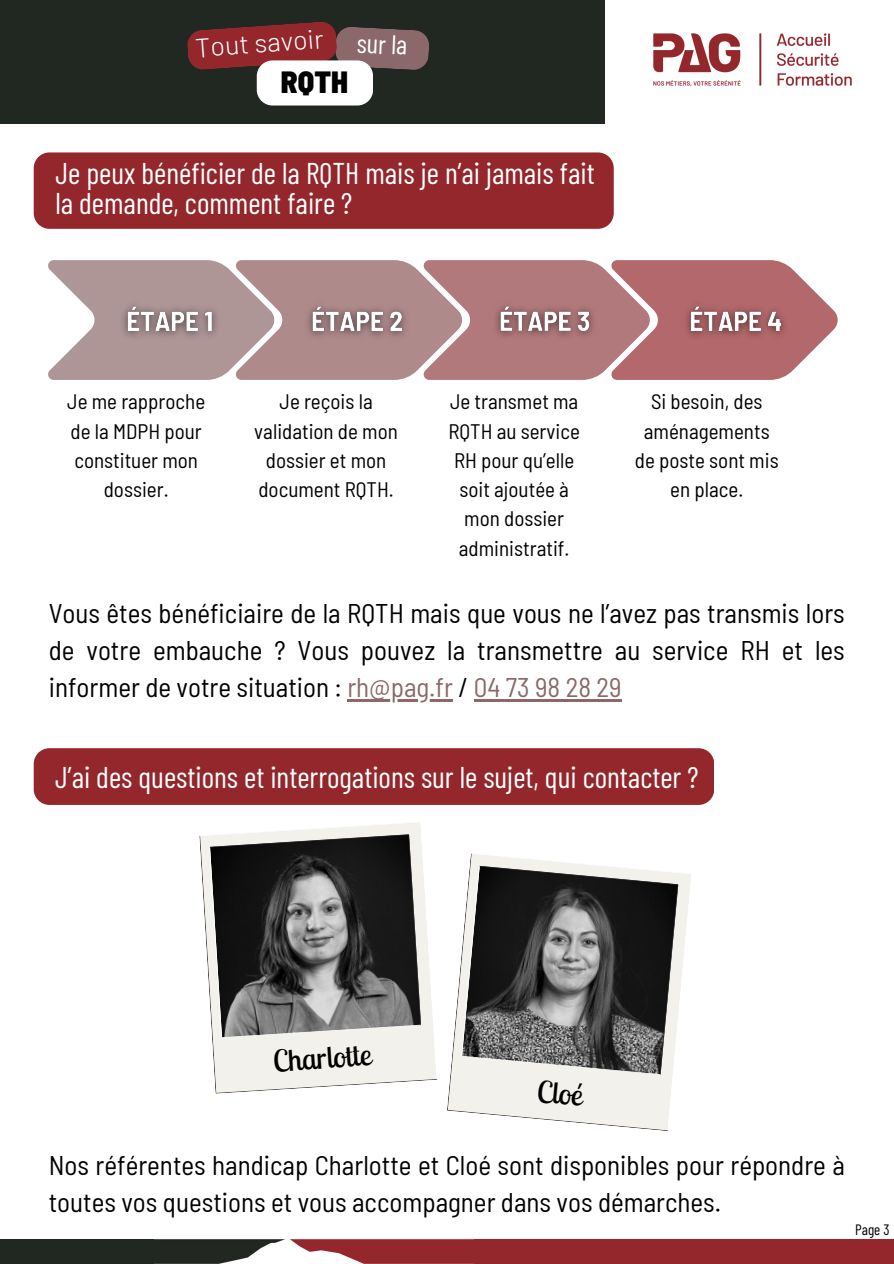
<style>
.page{position:relative;width:894px;height:1264px;background:#fff}
.page>*{position:absolute;margin:0;border:0;box-sizing:border-box;transform-origin:0 0}
.t1{font:900 semi-condensed 30.6px "Barlow";color:#000}
.t2{font:30px/29.2px "Barlow Condensed";color:#fff}
.t3{font:30px "Lobster Two";color:#000}
.t4{font:semi-condensed 27px/37.2px "Barlow";color:#000}
.t5{font:300 26.85px "Barlow";color:#fff}
.t6{font:26.85px "Barlow Condensed";color:#fff}
.t7{font:semi-condensed 21px/29.2px "Barlow";color:#000;text-align:center}
.t8{font:15px "Barlow Condensed";color:#000}
.s1{color:#8b6869}
</style>
<div class="page">
<div style="left:0;top:0;width:604px;height:123px;background:#212721"></div>
<img style="left:653px;top:33px;width:199px;height:54px">
<svg style="left:187px;top:22px;width:242px;height:83px"></svg>
<div style="left:34px;top:748px;width:680px;height:57px;background:#93272c"></div>
<div style="left:34px;top:152px;width:579px;height:77px;background:#93272c"></div>
<svg style="left:214px;top:1079px;width:223px;height:14px;fill:#f2f1eb"></svg>
<svg style="left:199px;top:822px;width:237px;height:257px;background:#868584"></svg>
<svg style="left:447px;top:962px;width:221px;height:169px"></svg>
<svg style="left:461px;top:853px;width:230px;height:277px;background:#8a8a88"></svg>
<svg style="left:48px;top:260px;width:789px;height:120px;background:#ba9091"></svg>
<img style="left:115px;top:293px;width:110px;height:51px">
<img style="left:300px;top:293px;width:116px;height:51px">
<img style="left:487px;top:293px;width:115px;height:52px">
<img style="left:678px;top:294px;width:115px;height:49px">
<hr style="left:347px;top:699px;width:106px;height:2px;background:#8b6869">
<hr style="left:473px;top:699px;width:148px;height:2px;background:#8b6869">
<div style="left:0;top:1239px;width:285px;height:24px;background:#212721"></div>
<div style="left:290px;top:1239px;width:603px;height:24px;background:#93272c"></div>
<h2 class="t5" style="left:194px;top:30px;width:130px;rotate:-4deg">Tout savoir</h2>
<p class="t6" style="left:358px;top:26px;width:52px;rotate:3deg">sur la</p>
<h1 class="t1" style="left:281px;top:63px;width:69px">RQTH</h1>
<p class="t2" style="left:55px;top:158px;width:540px">Je peux bénéficier de la RQTH mais je n’ai jamais fait la demande, comment faire ?</p>
<h2 class="t7" style="left:67px;top:386px;width:139px">Je me rapproche de la MDPH pour constituer mon dossier.</h2>
<p class="t7" style="left:254px;top:386px;width:145px">Je reçois la validation de mon dossier et mon document RQTH.</p>
<h2 class="t7" style="left:448px;top:386px;width:133px">Je transmet ma<br>RQTH au service<br>RH pour qu’elle soit ajoutée à mon dossier administratif.</h2>
<h4 class="t7" style="left:634px;top:386px;width:145px">Si besoin, des aménagements de poste sont mis en place.</h4>
<p class="t4" style="left:49px;top:593px;width:797px;text-align:justify">Vous êtes bénéficiaire de la RQTH mais que vous ne l’avez pas transmis lors de votre embauche ? Vous pouvez la transmettre au service RH et les informer de votre situation : <span class="s1">rh@pag.fr</span> / <span class="s1">04 73 98 28 29</span></p>
<h5 class="t2" style="left:55px;top:761px;width:644px">J’ai des questions et interrogations sur le sujet, qui contacter ?</h5>
<h5 class="t3" style="left:271px;top:1041px;width:100px;rotate:-4deg">Charlotte</h5>
<h4 class="t3" style="left:539px;top:1071px;width:47px;rotate:6deg">Cloé</h4>
<h2 class="t4" style="left:49px;top:1145px;width:797px">Nos référentes handicap Charlotte et Cloé sont disponibles pour répondre à toutes vos questions et vous accompagner dans vos démarches.</h2>
<p class="t8" style="left:855px;top:1219px;width:36px">Page 3</p>
</div>
